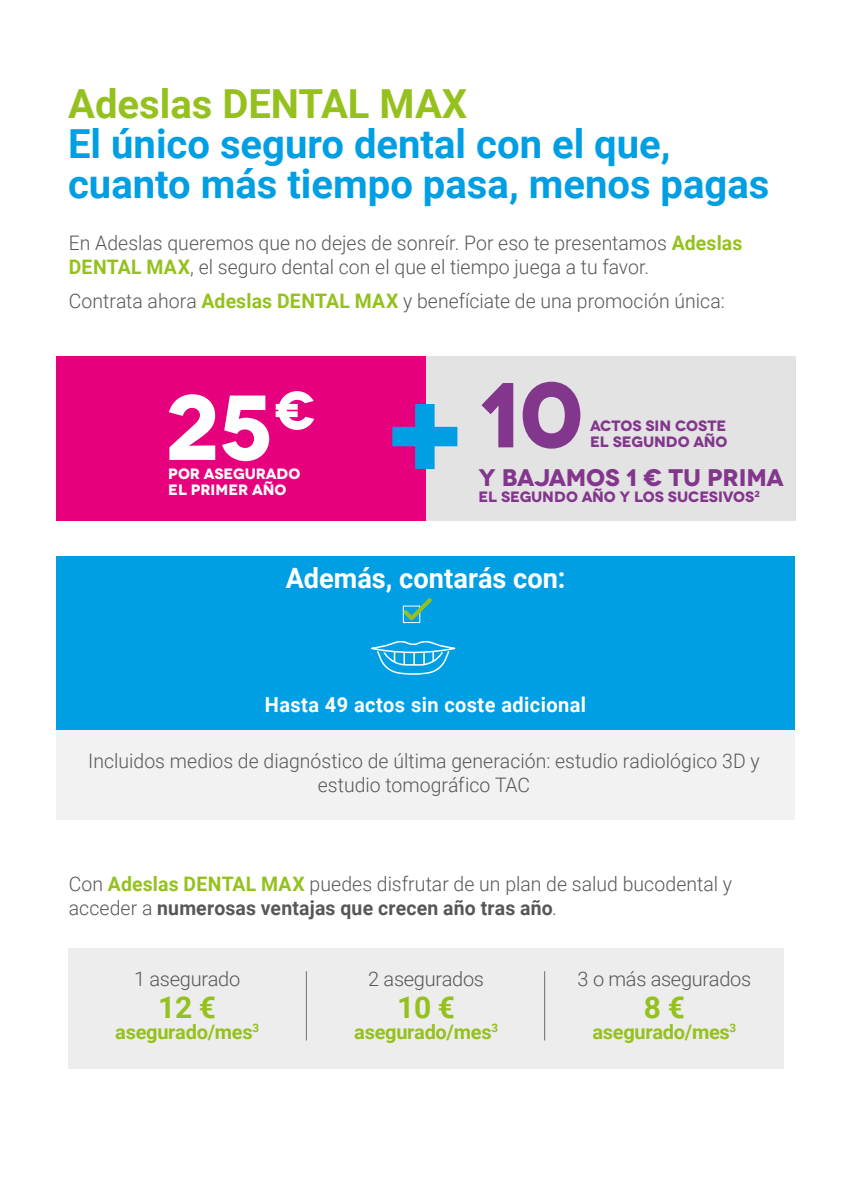
<style>
.page{position:relative;width:851px;height:1191px;background:#fff}
.page>*{position:absolute;margin:0;border:0;box-sizing:border-box;transform-origin:0 0}
.t1{font:700 92px "Novecentowide";color:#fff}
.t2{font:700 92px "Novecentowide";color:#82368c}
.t3{font:700 40px/40px "Roboto";color:#009fe3}
.t4{font:700 40px "Roboto";color:#95c11f}
.t5{font:700 30px "Roboto";color:#95c11f}
.t6{font:700 28px "Roboto";color:#fff}
.t7{font:700 24px "Novecentowide";letter-spacing:-.01em;color:#82368c}
.t8{font:700 20.6px "Roboto";letter-spacing:.02em;color:#fff}
.t9{font:300 20px/24px "Roboto";color:#575756}
.t10{font:700 20px "Roboto";letter-spacing:-.015em;color:#95c11f}
.t11{font:700 15px/16px "Novecentowide";color:#82368c}
.t12{font:700 15px/16px "Novecentowide";letter-spacing:-.005em;color:#fff}
.s1{font-weight:700;color:#95c11f}
.s2{font-weight:700}
</style>
<div class="page">
<div style="left:68px;top:948px;width:715px;height:120px;background:#ededed"></div>
<hr style="left:306px;top:971px;width:1px;height:69px;background:#706f6f">
<hr style="left:544px;top:971px;width:1px;height:69px;background:#706f6f">
<div style="left:425px;top:356px;width:370px;height:165px;background:#e3e3e3"></div>
<div style="left:56px;top:356px;width:369px;height:165px;background:#e6007d"></div>
<svg style="left:392px;top:404px;width:65px;height:65px"></svg>
<div style="left:56px;top:729px;width:738px;height:91px;background:#f2f2f2"></div>
<div style="left:56px;top:556px;width:738px;height:173px;background:#009fe3"></div>
<div style="left:403px;top:605px;width:17px;height:18px;border:1px solid #fff"></div>
<svg style="left:403px;top:598px;width:29px;height:22px"></svg>
<svg style="left:371px;top:641px;width:85px;height:34px"></svg>
<h2 class="t4" style="left:68px;top:75px;width:401px">Adeslas DENTAL MAX</h2>
<h2 class="t3" style="left:68px;top:122px;width:702px">El único seguro dental con el que, cuanto más tiempo pasa, menos pagas</h2>
<p class="t9" style="left:69px;top:231px;width:675px">En Adeslas queremos que no dejes de sonreír. Por eso te presentamos <span class="s1">Adeslas<br>DENTAL MAX</span>, el seguro dental con el que el tiempo juega a tu favor.</p>
<p class="t9" style="left:69px;top:289px;width:657px">Contrata ahora <span class="s1">Adeslas DENTAL MAX</span> y benefíciate de una promoción única:</p>
<h1 class="t1" style="left:164px;top:370px;width:153px">25<sup>€</sup></h1>
<p class="t12" style="left:168px;top:465px;width:133px">POR ASEGURADO<br>EL PRIMER AÑO</p>
<h1 class="t2" style="left:478px;top:357px;width:107px">10</h1>
<p class="t11" style="left:590px;top:418px;width:139px">ACTOS SIN COSTE<br>EL SEGUNDO AÑO</p>
<p class="t7" style="left:478px;top:462px;width:307px">Y BAJAMOS 1 € TU PRIMA</p>
<p class="t11" style="left:478px;top:488px;width:283px">EL SEGUNDO AÑO Y LOS SUCESIVOS<sup>2</sup></p>
<h3 class="t6" style="left:286px;top:559px;width:281px">Además, contarás con:</h3>
<p class="t8" style="left:265px;top:690px;width:323px">Hasta 49 actos sin coste adicional</p>
<p class="t9" style="left:88px;top:747px;width:673px;text-align:center">Incluidos medios de diagnóstico de última generación: estudio radiológico 3D y estudio tomográfico TAC</p>
<p class="t9" style="left:69px;top:870px;width:664px">Con <span class="s1">Adeslas DENTAL MAX</span> puedes disfrutar de un plan de salud bucodental y acceder a <span class="s2">numerosas ventajas que crecen año tras año</span>.</p>
<p class="t9" style="left:134px;top:966px;width:107px">1 asegurado</p>
<h3 class="t5" style="left:158px;top:986px;width:59px">12 €</h3>
<p class="t10" style="left:115px;top:1017px;width:145px">asegurado/mes<sup>3</sup></p>
<p class="t9" style="left:368px;top:966px;width:117px">2 asegurados</p>
<h3 class="t5" style="left:397px;top:986px;width:59px">10 €</h3>
<p class="t10" style="left:354px;top:1017px;width:145px">asegurado/mes<sup>3</sup></p>
<p class="t9" style="left:577px;top:966px;width:175px">3 o más asegurados</p>
<h3 class="t5" style="left:643px;top:986px;width:43px">8 €</h3>
<p class="t10" style="left:592px;top:1017px;width:145px">asegurado/mes<sup>3</sup></p>
</div>
